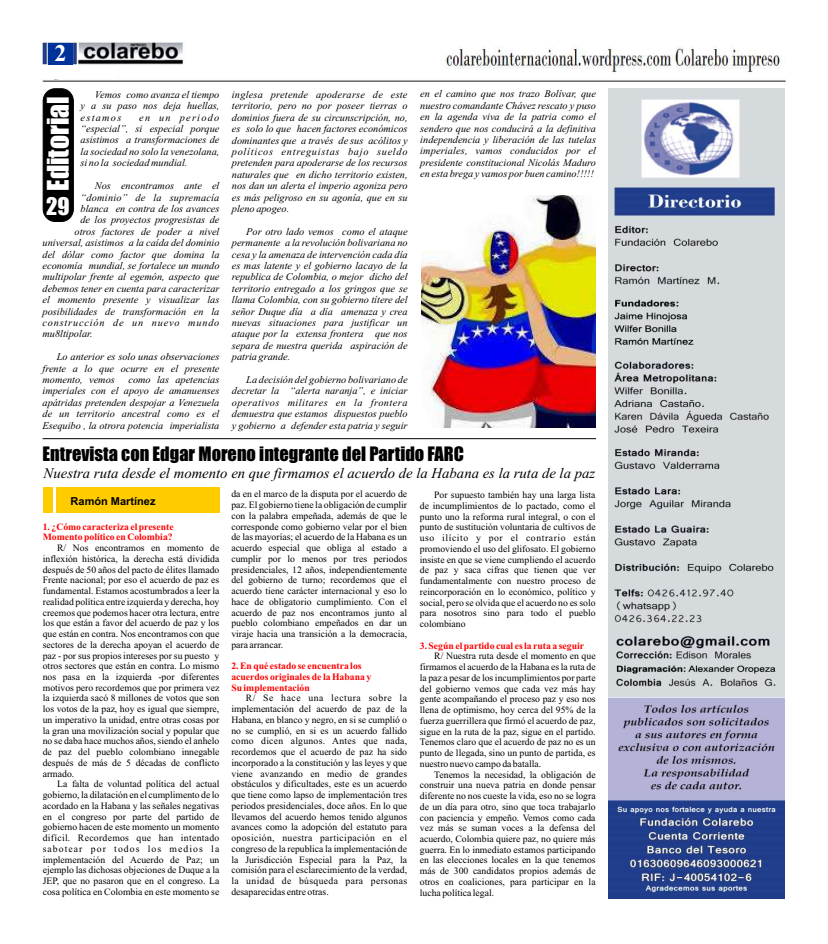
<style>
.page{position:relative;width:828px;height:944px;background:#fff}
.page>*{position:absolute;margin:0;border:0;box-sizing:border-box;transform-origin:0 0}
.t1{font:27.6px "Impact";color:#fff}
.t2{font:700 24px "Times New Roman";color:#fff}
.t3{font:22.5px "Impact";color:#fff}
.t4{font:18.4px "Impact";color:#000}
.t5{font:italic 14.7px "Times New Roman";color:#000}
.t6{font:700 11px "Arial";color:#000}
.t7{font:italic 10.3px/11.4px "Times New Roman";color:#000;text-align:justify}
.t8{font:italic 10.3px "Times New Roman";letter-spacing:.08em;color:#000}
.t9{font:italic 10.3px "Times New Roman";letter-spacing:.02em;color:#000}
.t10{font:9.7px/10.7px "Times New Roman";color:#000;text-align:justify}
.t11{font:700 9.7px/10.7px "Times New Roman";color:#f00}
</style>
<div class="page">
<img style="left:42px;top:42px;width:744px;height:40px">
<div style="left:43px;top:89px;width:30px;height:133px;background:#000;border:1px solid #000;border-radius:12px"></div>
<img style="left:609px;top:89px;width:176px;height:810px">
<img style="left:421px;top:195px;width:174px;height:233px">
<div style="left:48px;top:43px;width:25px;height:21px;background:#039"></div>
<hr style="left:43px;top:438px;width:553px;height:1px;background:#000">
<div style="left:43px;top:487px;width:176px;height:26px;background:#fc0"></div>
<hr style="left:53px;top:485px;width:3px;height:30px;background:#fff">
<h2 class="t2" style="left:55px;top:45px;width:13px">2</h2>
<p class="t7" style="left:81px;top:90px;width:140px;text-indent:14px">Vemos como avanza el tiempo y a su paso nos deja huellas, estamos</p>
<h1 class="t1" style="left:47px;top:191px;width:96px;rotate:-90deg">Editorial</h1>
<h3 class="t3" style="left:46px;top:197px;width:25px">29</h3>
<p class="t7" style="left:81px;top:113px;width:140px;text-indent:59px">en un periodo “especial”, si especial porque asistimos a transformaciones de la sociedad no solo la venezolana, si no la sociedad mundial.</p>
<p class="t7" style="left:95px;top:181px;width:126px">Nos encontramos ante el</p>
<p class="t9" style="left:81px;top:193px;width:140px">“dominio” de la supremacía</p>
<p class="t7" style="left:81px;top:204px;width:140px">blanca en contra de los avances</p>
<p class="t7" style="left:80px;top:215px;width:141px">de los proyectos progresistas de</p>
<p class="t7" style="left:75px;top:227px;width:146px">otros factores de poder a nivel</p>
<p class="t7" style="left:43px;top:238px;width:178px">universal, asistimos a la caída del dominio</p>
<p class="t7" style="left:43px;top:249px;width:179px">del dólar como factor que domina la</p>
<p class="t7" style="left:43px;top:261px;width:179px">economía mundial, se fortalece un mundo</p>
<p class="t7" style="left:43px;top:272px;width:179px">multipolar frente al egemón, aspecto que</p>
<p class="t7" style="left:43px;top:284px;width:179px">debemos tener en cuenta para caracterizar</p>
<p class="t7" style="left:43px;top:295px;width:178px">el momento presente y visualizar las</p>
<p class="t7" style="left:43px;top:306px;width:178px">posibilidades de transformación en la</p>
<p class="t8" style="left:43px;top:319px;width:178px">construcción de un nuevo mundo</p>
<p class="t7" style="left:43px;top:329px;width:52px">mu8ltipolar.</p>
<p class="t7" style="left:43px;top:352px;width:178px;text-indent:14px">Lo anterior es solo unas observaciones frente a lo que ocurre en el presente momento, vemos</p>
<p class="t7" style="left:43px;top:375px;width:178px;text-indent:86px">como las apetencias imperiales con el apoyo de amanuenses apátridas pretenden despojar a Venezuela de un territorio ancestral como es el Esequibo , la otrora potencia imperialista</p>
<p class="t7" style="left:232px;top:90px;width:177px">inglesa pretende apoderarse de este territorio, pero no por poseer tierras o dominios fuera de su circunscripción, no, es solo lo que hacen factores económicos dominantes que a través de sus acólitos y políticos entreguistas bajo sueldo pretenden para apoderarse de los recursos naturales que en dicho territorio existen, nos dan un alerta el imperio agoniza pero es más peligroso en su agonía, que en su pleno apogeo.</p>
<p class="t7" style="left:232px;top:227px;width:177px;text-indent:14px">Por otro lado vemos como el ataque permanente a la revolución bolivariana no cesa y la amenaza de intervención cada día es mas latente y el gobierno lacayo de la republica de Colombia, o mejor dicho del territorio entregado a los gringos que se llama Colombia, con su gobierno títere del señor Duque día a día amenaza y crea nuevas situaciones para justificar un ataque por la extensa frontera que nos separa de nuestra querida aspiración de patria grande.</p>
<p class="t7" style="left:232px;top:375px;width:177px;text-indent:14px">La decisión del gobierno bolivariano de decretar la “alerta naranja”, e iniciar operativos militares en la frontera demuestra que estamos dispuestos pueblo y gobierno a defender esta patria y seguir</p>
<p class="t7" style="left:420px;top:89px;width:177px">en el camino que nos trazo Bolívar, que nuestro comandante Chávez rescato y puso en la agenda viva de la patria como el sendero que nos conducirá a la definitiva independencia y liberación de las tutelas imperiales, vamos conducidos por el presidente constitucional Nicolás Maduro en esta brega y vamos por buen camino!!!!!</p>
<h3 class="t4" style="left:43px;top:447px;width:423px">Entrevista con Edgar Moreno integrante del Partido FARC</h3>
<h3 class="t5" style="left:44px;top:468px;width:553px">Nuestra ruta desde el momento en que firmamos el acuerdo de la Habana es la ruta de la paz</h3>
<p class="t6" style="left:71px;top:497px;width:86px">Ramón Martínez</p>
<p class="t10" style="left:231px;top:490px;width:177px">da en el marco de la disputa por el acuerdo de paz. El gobierno tiene la obligación de cumplir con la palabra empeñada, además de que le corresponde como gobierno velar por el bien de las mayorías; el acuerdo de la Habana es un acuerdo especial que obliga al estado a cumplir por lo menos por tres periodos presidenciales, 12 años, independientemente del gobierno de turno; recordemos que el acuerdo tiene carácter internacional y eso lo hace de obligatorio cumplimiento. Con el acuerdo de paz nos encontramos junto al pueblo colombiano empeñados en dar un viraje hacia una transición a la democracia, para arrancar.</p>
<p class="t10" style="left:420px;top:491px;width:177px;text-indent:14px">Por supuesto también hay una larga lista de incumplimientos de lo pactado, como el punto uno la reforma rural integral, o con el punto de sustitución voluntaria de cultivos de uso ilícito y por el contrario están promoviendo el uso del glifosato. El gobierno insiste en que se viene cumpliendo el acuerdo de paz y saca cifras que tienen que ver fundamentalmente con nuestro proceso de reincorporación en lo económico, político y social, pero se olvida que el acuerdo no es solo para nosotros sino para todo el pueblo colombiano</p>
<p class="t10" style="left:420px;top:652px;width:177px;text-indent:14px">R/ Nuestra ruta desde el momento en que firmamos el acuerdo de la Habana es la ruta de la paz a pesar de los incumplimientos por parte del gobierno vemos que cada vez más hay gente acompañando el proceso paz y eso nos llena de optimismo, hoy cerca del 95% de la fuerza guerrillera que firmó el acuerdo de paz, sigue en la ruta de la paz, sigue en el partido.<br>Tenemos claro que el acuerdo de paz no es un punto de llegada, sino un punto de partida, es nuestro nuevo campo da batalla.</p>
<p class="t10" style="left:420px;top:770px;width:177px;text-indent:14px">Tenemos la necesidad, la obligación de construir una nueva patria en donde pensar diferente no nos cueste la vida, eso no se logra de un día para otro, sino que toca trabajarlo con paciencia y empeño. Vemos como cada vez más se suman voces a la defensa del acuerdo, Colombia quiere paz, no quiere más guerra. En lo inmediato estamos participando en las elecciones locales en la que tenemos más de 300 candidatos propios además de otros en coaliciones, para participar en la lucha política legal.</p>
<p class="t11" style="left:43px;top:522px;width:132px">1. ¿Cómo caracteriza el presente<br>Momento político en Colombia?</p>
<p class="t10" style="left:43px;top:543px;width:178px;text-indent:14px">R/ Nos encontramos en momento de inflexión histórica, la derecha está dividida después de 50 años del pacto de élites llamado Frente nacional; por eso el acuerdo de paz es fundamental. Estamos acostumbrados a leer la realidad política entre izquierda y derecha, hoy creemos que podemos hacer otra lectura, entre los que están a favor del acuerdo de paz y los que están en contra. Nos encontramos con que sectores de la derecha apoyan el acuerdo de paz - por sus propios intereses por su puesto y otros sectores que están en contra. Lo mismo nos pasa en la izquierda -por diferentes motivos pero recordemos que por primera vez la izquierda sacó 8 millones de votos que son los votos de la paz, hoy es igual que siempre, un imperativo la unidad, entre otras cosas por la gran una movilización social y popular que no se daba hace muchos años, siendo el anhelo de paz del pueblo colombiano innegable después de más de 5 décadas de conflicto armado.</p>
<p class="t10" style="left:43px;top:780px;width:178px;text-indent:14px">La falta de voluntad política del actual gobierno, la dilatación en el cumplimento de lo acordado en la Habana y las señales negativas en el congreso por parte del partido de gobierno hacen de este momento un momento difícil. Recordemos que han intentado sabotear por todos los medios la implementación del Acuerdo de Paz; un ejemplo las dichosas objeciones de Duque a la JEP, que no pasaron que en el congreso. La cosa política en Colombia en este momento se</p>
<p class="t11" style="left:420px;top:641px;width:166px">3. Según el partido cual es la ruta a seguir</p>
<p class="t11" style="left:231px;top:662px;width:141px">2. En qué estado se encuentra los acuerdos originales de la Habana y<br>Su implementación</p>
<p class="t10" style="left:231px;top:694px;width:177px;text-indent:14px">R/ Se hace una lectura sobre la implementación del acuerdo de paz de la Habana, en blanco y negro, en si se cumplió o no se cumplió, en si es un acuerdo fallido como dicen algunos. Antes que nada, recordemos que el acuerdo de paz ha sido incorporado a la constitución y las leyes y que viene avanzando en medio de grandes obstáculos y dificultades, este es un acuerdo que tiene como lapso de implementación tres periodos presidenciales, doce años. En lo que llevamos del acuerdo hemos tenido algunos avances como la adopción del estatuto para oposición, nuestra participación en el congreso de la republica la implementación de la Jurisdicción Especial para la Paz, la comisión para el esclarecimiento de la verdad, la unidad de búsqueda para personas desaparecidas entre otras.</p>
</div>
